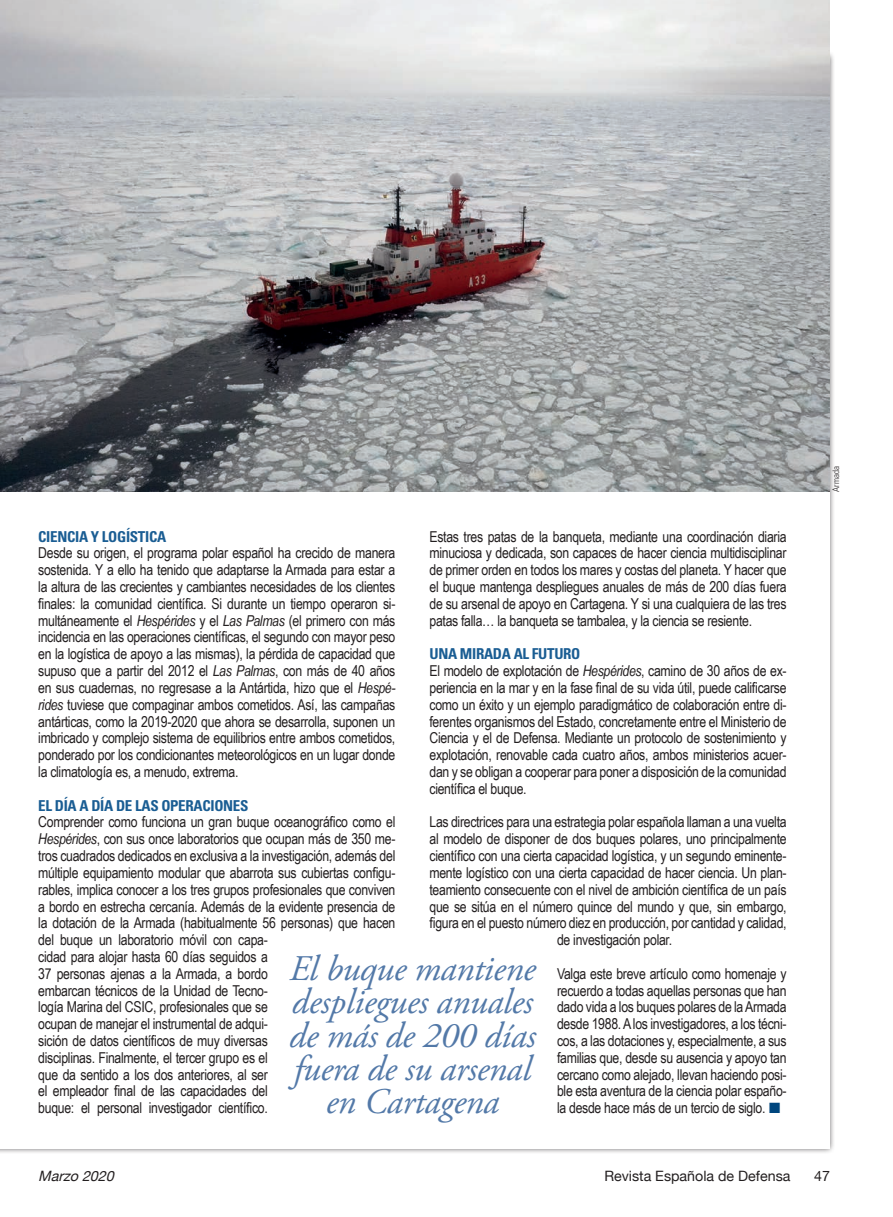
<style>
.page{position:relative;width:893px;height:1217px;background:#fff}
.page>*{position:absolute;margin:0;border:0;box-sizing:border-box;transform-origin:0 0}
.Sumarioaviación{font:italic 36px/33px "Adobe Garamond Pro";letter-spacing:-.01em;color:#5379a8;text-align:center}
.Texto_apoyo{font:15px/16.8px "Arial Narrow";letter-spacing:-.02em;color:#231f20;text-align:justify}
.Ladillo{font:700 condensed 15px "Univers";letter-spacing:-.02em;color:#1a5d93}
.t1{font:14.25px "Helvetica Neue";color:#231f20}
.t2{font:italic 14.25px "Helvetica Neue";color:#231f20}
.Crédito_foto{font:300 condensed 9px "Univers";letter-spacing:-.005em;color:#231f20}
.s1{font-style:italic}
.s2{font-family:"European Pi Three";color:#00467e}
</style>
<div class="page">
<img style="left:0;top:0;width:829px;height:491px">
<p class="Ladillo" style="left:38px;top:527px;width:129px">CIENCIA Y LOGÍSTICA</p>
<p class="Texto_apoyo" style="left:38px;top:544px;width:359px">Desde su origen, el programa polar español ha crecido de manera sostenida. Y a ello ha tenido que adaptarse la Armada para estar a la altura de las crecientes y cambiantes necesidades de los clientes finales: la comunidad científica. Si durante un tiempo operaron si&shy;multáneamente el <span class="s1">Hespérides</span> y el <span class="s1">Las Palmas</span> (el primero con más incidencia en las operaciones científicas, el segundo con mayor peso en la logística de apoyo a las mismas), la pérdida de capacidad que supuso que a partir del 2012 el <span class="s1">Las Palmas</span>, con más de 40 años en sus cuadernas, no regresase a la Antártida, hizo que el <span class="s1">Hespé&shy;rides</span> tuviese que compaginar ambos cometidos. Así, las campañas antárticas, como la 2019-2020 que ahora se desarrolla, suponen un imbricado y complejo sistema de equilibrios entre ambos cometidos, ponderado por los condicionantes meteorológicos en un lugar donde la climatología es, a menudo, extrema.</p>
<p class="Ladillo" style="left:38px;top:795px;width:212px">EL DÍA A DÍA DE LAS OPERACIONES</p>
<p class="Texto_apoyo" style="left:38px;top:813px;width:359px;text-align:left">Comprender como funciona un gran buque oceanográfico como el <span class="s1">Hespérides</span>, con sus once laboratorios que ocupan más de 350 me&shy;tros cuadrados dedicados en exclusiva a la investigación, además del múltiple equipamiento modular que abarrota sus cubiertas configu&shy;rables, implica conocer a los tres grupos profesionales que conviven a bordo en estrecha cercanía. Además de la evidente presencia de la dotación de la Armada (habitualmente 56 personas) que hacen del buque un laboratorio móvil con capa-<br>cidad para alojar hasta 60 días seguidos a<br>37 personas ajenas a la Armada, a bordo<br>embarcan técnicos de la Unidad de Tecno-<br>logía Marina del CSIC, profesionales que se<br>ocupan de manejar el instrumental de adqui-<br>sición de datos científicos de muy diversas<br>disciplinas. Finalmente, el tercer grupo es el<br>que da sentido a los dos anteriores, al ser<br>el empleador final de las capacidades del<br>buque: el personal investigador científico.</p>
<p class="Texto_apoyo" style="left:429px;top:527px;width:359px">Estas tres patas de la banqueta, mediante una coordinación diaria minuciosa y dedicada, son capaces de hacer ciencia multidisciplinar de primer orden en todos los mares y costas del planeta. Y hacer que el buque mantenga despliegues anuales de más de 200 días fuera de su arsenal de apoyo en Cartagena. Y si una cualquiera de las tres patas falla… la banqueta se tambalea, y la ciencia se resiente.</p>
<p class="Ladillo" style="left:429px;top:644px;width:152px">UNA MIRADA AL FUTURO</p>
<p class="Texto_apoyo" style="left:429px;top:661px;width:359px">El modelo de explotación de <span class="s1">Hespérides</span>, camino de 30 años de ex&shy;periencia en la mar y en la fase final de su vida útil, puede calificarse como un éxito y un ejemplo paradigmático de colaboración entre di&shy;ferentes organismos del Estado, concretamente entre el Ministerio de Ciencia y el de Defensa. Mediante un protocolo de sostenimiento y explotación, renovable cada cuatro años, ambos ministerios acuer&shy;dan y se obligan a cooperar para poner a disposición de la comunidad científica el buque.</p>
<p class="Texto_apoyo" style="left:429px;top:813px;width:359px">Las directrices para una estrategia polar española llaman a una vuelta</p>
<p class="Texto_apoyo" style="left:429px;top:829px;width:359px">al modelo de disponer de dos buques polares, uno principalmente</p>
<p class="Texto_apoyo" style="left:429px;top:846px;width:359px">científico con una cierta capacidad logística, y un segundo eminente-</p>
<p class="Texto_apoyo" style="left:429px;top:863px;width:359px">mente logístico con una cierta capacidad de hacer ciencia. Un plan-</p>
<p class="Texto_apoyo" style="left:429px;top:880px;width:359px">teamiento consecuente con el nivel de ambición científica de un país</p>
<p class="Texto_apoyo" style="left:429px;top:897px;width:359px">que se sitúa en el número quince del mundo y que, sin embargo,</p>
<p class="Texto_apoyo" style="left:429px;top:913px;width:359px">figura en el puesto número diez en producción, por cantidad y calidad,</p>
<p class="Texto_apoyo" style="left:557px;top:930px;width:117px">de investigación polar.</p>
<p class="Texto_apoyo" style="left:557px;top:964px;width:231px">Valga este breve artículo como homenaje y recuerdo a todas aquellas personas que han dado vida a los buques polares de la Armada desde 1988. A los investigadores, a los técni&shy;cos, a las dotaciones y, especialmente, a sus familias que, desde su ausencia y apoyo tan cercano como alejado, llevan haciendo posi&shy;ble esta aventura de la ciencia polar españo&shy;la desde hace más de un tercio de siglo. <span class="s2">L</span></p>
<p class="Sumarioaviación" style="left:289px;top:953px;width:248px">El buque mantiene despliegues anuales de más de 200 días fuera de su arsenal en Cartagena</p>
<p class="Crédito_foto" style="left:831px;top:491px;width:27px;rotate:-90deg">Armada</p>
<p class="t2" style="left:38px;top:1165px;width:82px">Marzo2020</p>
<p class="t1" style="left:604px;top:1165px;width:188px">Revista Española de Defensa</p>
<p class="t1" style="left:814px;top:1165px;width:17px">47</p>
</div>
